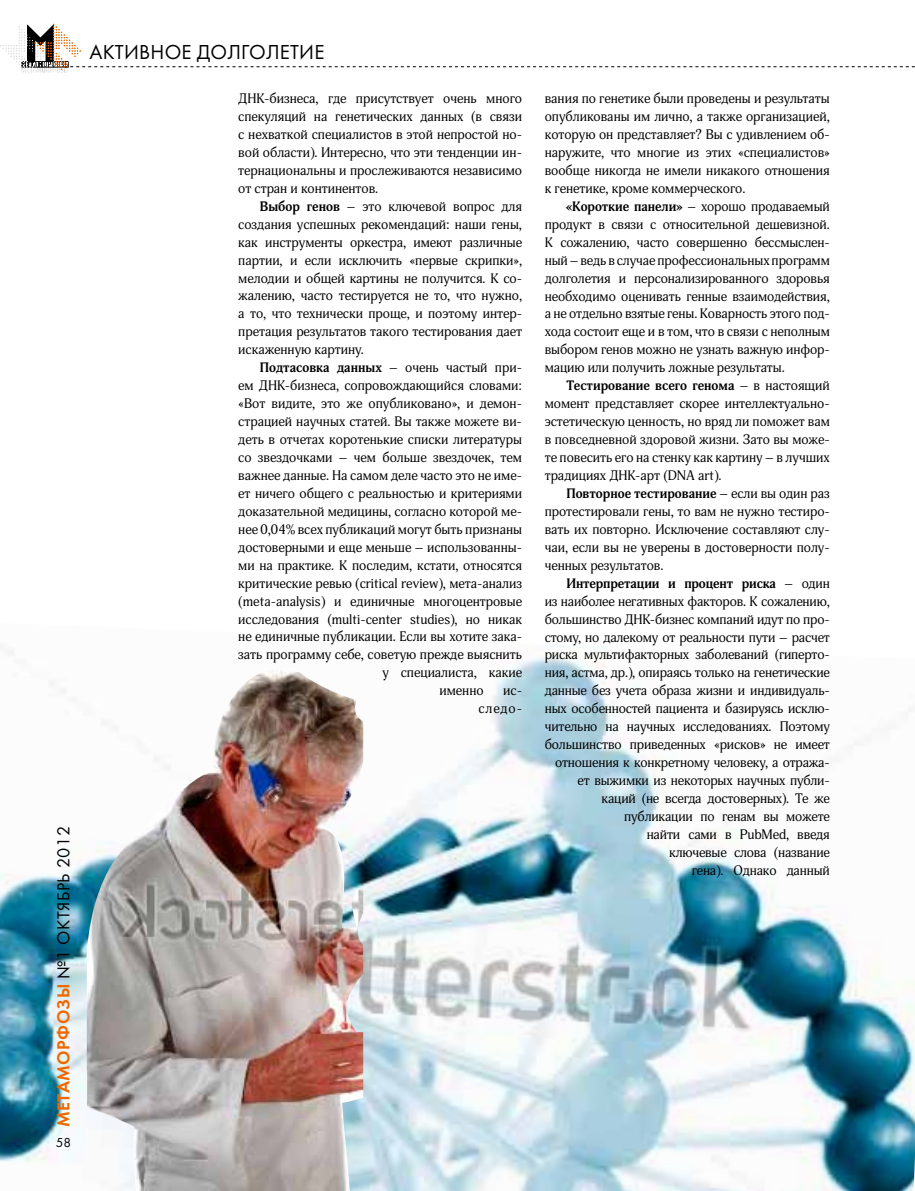
<style>
.page{position:relative;width:915px;height:1191px;background:#fff}
.page>*{position:absolute;margin:0;border:0;box-sizing:border-box;transform-origin:0 0}
.t1{font:21px "Futura";letter-spacing:.01em;color:#000}
.t2{font:18px "Futura";letter-spacing:.025em;color:#000}
.t3{font:13.5px/18px "Adonis";color:#000;text-align:justify}
.t4{font:700 13.5px "Adonis";color:#000}
.t5{font:13.5px "Futura";color:#000}
.s1{font-weight:700}
.s2{font-weight:400}
.s3{font-family:"Futura Demi";color:#ed6900}
</style>
<div class="page">
<img style="left:0;top:645px;width:914px;height:546px">
<img style="left:87px;top:669px;width:276px;height:522px">
<svg style="left:0;top:24px;width:915px;height:49px"></svg>
<h1 class="t1" style="left:89px;top:39px;width:236px">Активное долголетие</h1>
<p class="t3" style="left:238px;top:90px;width:285px">ДНК-бизнеса, где присутствует очень много спекуляций на генетических данных (в связи с нехваткой специалистов в этой непростой но&shy;вой области). Интересно, что эти тенденции ин&shy;тернациональны и прослеживаются независимо от стран и континентов.</p>
<p class="t3" style="left:238px;top:197px;width:285px;text-indent:21px"><span class="s1">Выбор генов</span> – это ключевой вопрос для создания успешных рекомендаций: наши гены, как инструменты оркестра, имеют различные партии, и если исключить «первые скрипки», мелодии и общей картины не получится. К со&shy;жалению, часто тестируется не то, что нужно, а то, что технически проще, и поэтому интер&shy;претация результатов такого тестирования дает искаженную картину.</p>
<p class="t4" style="left:259px;top:360px;width:264px">Подтасовка данных <span class="s2">– очень частый при-</span></p>
<p class="t3" style="left:238px;top:377px;width:285px">ем ДНК-бизнеса, сопровождающийся словами:</p>
<p class="t3" style="left:238px;top:395px;width:285px">«Вот видите, это же опубликовано», и демон-</p>
<p class="t3" style="left:238px;top:412px;width:285px">страцией научных статей. Вы также можете ви-</p>
<p class="t3" style="left:238px;top:430px;width:285px">деть в отчетах коротенькие списки литературы</p>
<p class="t3" style="left:238px;top:448px;width:285px">со звездочками – чем больше звездочек, тем</p>
<p class="t3" style="left:238px;top:466px;width:285px">важнее данные. На самом деле часто это не име-</p>
<p class="t3" style="left:238px;top:484px;width:285px">ет ничего общего с реальностью и критериями</p>
<p class="t3" style="left:238px;top:502px;width:285px">доказательной медицины, согласно которой ме-</p>
<p class="t3" style="left:238px;top:520px;width:285px">нее 0,04% всех публикаций могут быть признаны</p>
<p class="t3" style="left:238px;top:538px;width:285px">достоверными и еще меньше – использованны-</p>
<p class="t3" style="left:238px;top:556px;width:285px">ми на практике. К последим, кстати, относятся</p>
<p class="t3" style="left:238px;top:574px;width:285px">критические ревью (critical review), мета-анализ</p>
<p class="t3" style="left:238px;top:592px;width:285px">(meta-analysis) и единичные многоцентровые</p>
<p class="t3" style="left:238px;top:610px;width:285px">исследования (multi-center studies), но никак</p>
<p class="t3" style="left:238px;top:628px;width:285px">не единичные публикации. Если вы хотите зака-</p>
<p class="t3" style="left:238px;top:646px;width:285px">зать программу себе, советую прежде выяснить</p>
<p class="t3" style="left:382px;top:664px;width:141px">у специалиста, какие</p>
<p class="t3" style="left:439px;top:682px;width:46px">именно</p>
<p class="t3" style="left:478px;top:682px;width:45px;text-align:right">ис&shy;следо-</p>
<h2 class="t2" style="left:53px;top:1127px;width:303px;rotate:-90deg"><span class="s3">МЕТАМОРФОЗЫ</span> №1 ОКТЯБРЬ 2012</h2>
<p class="t5" style="left:56px;top:1134px;width:17px">58</p>
<p class="t3" style="left:544px;top:90px;width:286px">вания по генетике были проведены и результаты опубликованы им лично, а также организацией, которую он представляет? Вы с удивлением об&shy;наружите, что многие из этих «специалистов» вообще никогда не имели никакого отношения к генетике, кроме коммерческого.</p>
<p class="t3" style="left:544px;top:197px;width:286px;text-indent:21px"><span class="s1">«Короткие панели»</span> – хорошо продаваемый продукт в связи с относительной дешевизной.<br>К сожалению, часто совершенно бессмыслен&shy;ный– ведь в случае профессиональных программ долголетия и персонализированного здоровья необходимо оценивать генные взаимодействия, а не отдельно взятые гены. Коварность этого под&shy;хода состоит еще и в том, что в связи с неполным выбором генов можно не узнать важную инфор&shy;мацию или получить ложные результаты.</p>
<p class="t3" style="left:544px;top:377px;width:286px;text-indent:21px"><span class="s1">Тестирование всего генома</span> – в настоящий момент представляет скорее интеллектуально&shy;эстетическую ценность, но вряд ли поможет вам в повседневной здоровой жизни. Зато вы може&shy;те повесить его на стенку как картину – в лучших традициях ДНК-арт (DNA art).</p>
<p class="t3" style="left:544px;top:484px;width:286px;text-indent:21px"><span class="s1">Повторное тестирование</span> – если вы один раз протестировали гены, то вам не нужно тестиро&shy;вать их повторно. Исключение составляют слу&shy;чаи, если вы не уверены в достоверности полу&shy;ченных результатов.</p>
<p class="t3" style="left:544px;top:574px;width:286px;text-align:right"><span class="s1">Интерпретации и процент риска</span> – один<br>из наиболее негативных факторов. К сожалению, большинство ДНК-бизнес компаний идут по про&shy;стому, но далекому от реальности пути – расчет риска мультифакторных заболеваний (гиперто&shy;ния, астма, др.), опираясь только на генетические данные без учета образа жизни и индивидуаль&shy;ных особенностей пациента и базируясь исклю&shy;чительно на научных исследованиях. Поэтому большинство приведенных «рисков» не имеет отношения к конкретному человеку, а отража&shy;ет выжимки из некоторых научных публи&shy;каций (не всегда достоверных). Те же публикации по генам вы можете<br>найти сами в PubMed, введя<br>ключевые слова (название<br>гена). Однако данный</p>
</div>
